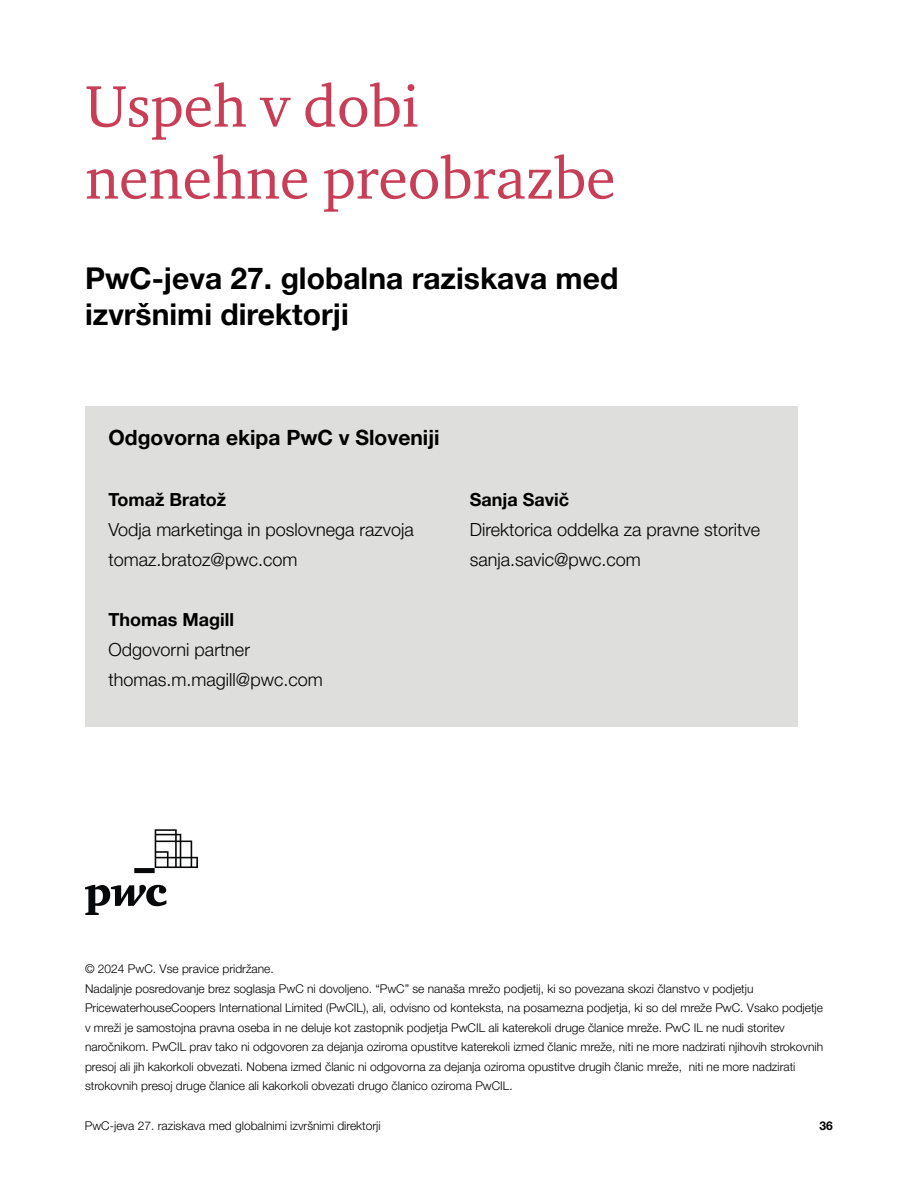
<style>
.page{position:relative;width:918px;height:1188px;background:#fff}
.page>*{position:absolute;margin:0;border:0;box-sizing:border-box;transform-origin:0 0}
.t1{font:60px/72px "ITC Charter Com";color:#c83e57}
.t2{font:700 30px/36px "Helvetica Neue LT Pro";color:#000}
.t3{font:700 21px "Helvetica Neue LT Pro";color:#000}
.t4{font:300 18px "Helvetica Neue LT Pro";color:#000}
.t5{font:700 18px "Helvetica Neue LT Pro";color:#000}
.t6{font:300 12px/19.5px "Helvetica Neue LT Pro";color:#000}
.t7{font:700 12px "Helvetica Neue LT Pro";color:#000}
</style>
<div class="page">
<svg style="left:85px;top:829px;width:113px;height:86px"></svg>
<div style="left:85px;top:406px;width:713px;height:321px;background:#dededd"></div>
<p class="t1" style="left:85px;top:69px;width:532px">Uspeh v dobi nenehne preobrazbe</p>
<p class="t2" style="left:85px;top:259px;width:535px">PwC-jeva 27. globalna raziskava med izvršnimi direktorji</p>
<p class="t3" style="left:109px;top:425px;width:332px">Odgovorna ekipa PwC v Sloveniji</p>
<p class="t5" style="left:109px;top:489px;width:119px">Tomaž Bratož</p>
<p class="t4" style="left:109px;top:519px;width:307px">Vodja marketinga in poslovnega razvoja</p>
<p class="t4" style="left:109px;top:549px;width:190px">tomaz.bratoz@pwc.com</p>
<p class="t5" style="left:109px;top:609px;width:127px">Thomas Magill</p>
<p class="t4" style="left:109px;top:639px;width:143px">Odgovorni partner</p>
<p class="t4" style="left:109px;top:669px;width:216px">thomas.m.magill@pwc.com</p>
<p class="t5" style="left:470px;top:489px;width:101px">Sanja Savič</p>
<p class="t4" style="left:470px;top:519px;width:292px">Direktorica oddelka za pravne storitve</p>
<p class="t4" style="left:470px;top:549px;width:173px">sanja.savic@pwc.com</p>
<p class="t6" style="left:85px;top:959px;width:190px">© 2024 PwC. Vse pravice pridržane.</p>
<p class="t6" style="left:85px;top:978px;width:740px">Nadaljnje posredovanje brez soglasja PwC ni dovoljeno. “PwC” se nanaša mrežo podjetij, ki so povezana skozi članstvo v podjetju PricewaterhouseCoopers International Limited (PwCIL), ali, odvisno od konteksta, na posamezna podjetja, ki so del mreže PwC. Vsako podjetje v mreži je samostojna pravna oseba in ne deluje kot zastopnik podjetja PwCIL ali katerekoli druge članice mreže. PwC IL ne nudi storitev naročnikom. PwCIL prav tako ni odgovoren za dejanja oziroma opustitve katerekoli izmed članic mreže, niti ne more nadzirati njihovih strokovnih presoj ali jih kakorkoli obvezati. Nobena izmed članic ni odgovorna za dejanja oziroma opustitve drugih članic mreže, niti ne more nadzirati strokovnih presoj druge članice ali kakorkoli obvezati drugo članico oziroma PwCIL.</p>
<p class="t6" style="left:85px;top:1116px;width:297px">PwC-jeva 27. raziskava med globalnimi izvršnimi direktorji</p>
<p class="t7" style="left:819px;top:1118px;width:15px">36</p>
</div>
